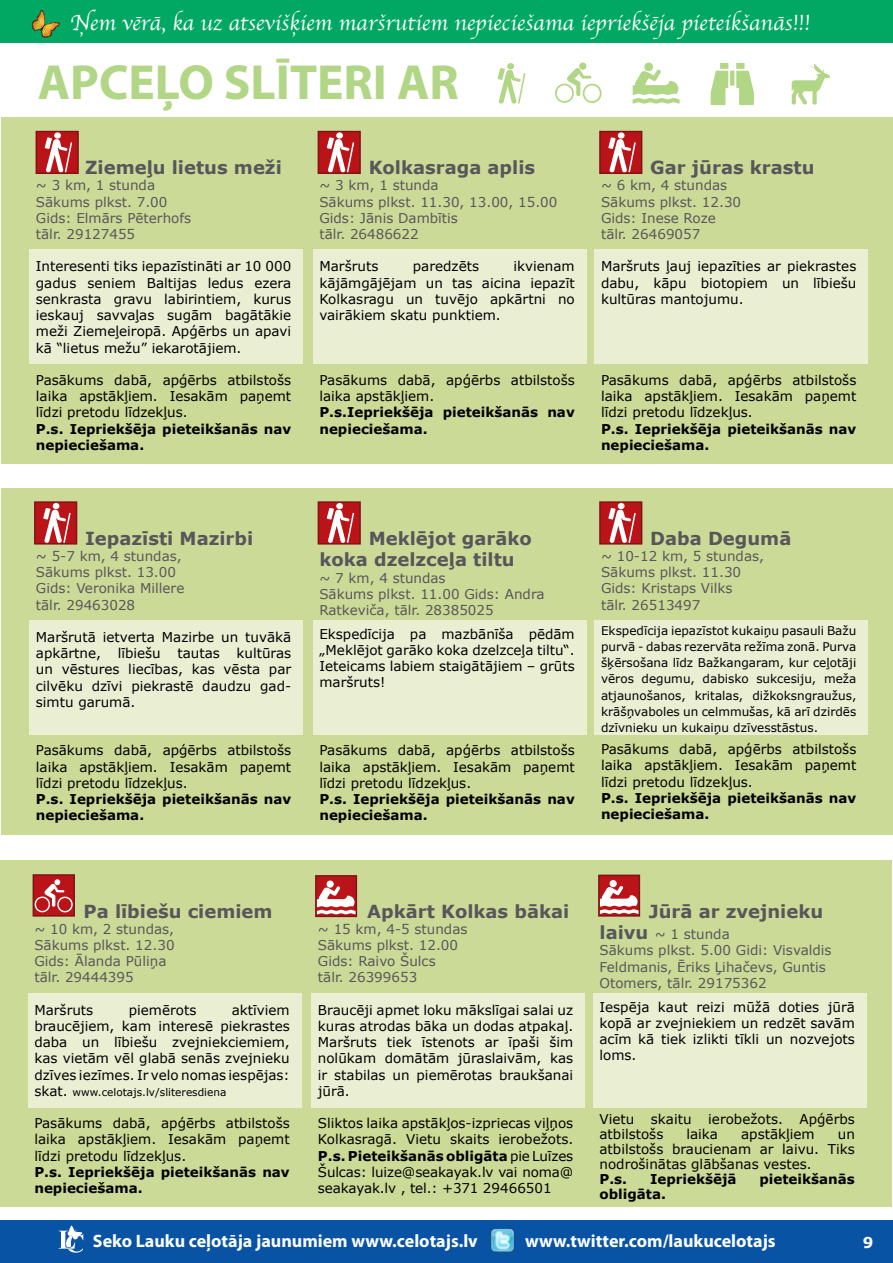
<style>
.page{position:relative;width:893px;height:1263px;background:#fff}
.page>*{position:absolute;margin:0;border:0;box-sizing:border-box;transform-origin:0 0}
.t1{font:700 49.5px "Myriad Pro";color:#b1d685}
.t2{font:22.5px "Apple Chancery";color:#fff}
.t3{font:700 18px/21.6px "Verdana";color:#57575b}
.t4{font:700 18px "Myriad Pro";color:#fff}
.t5{font:700 15px "Verdana";color:#fff}
.t6{font:13.5px/16.2px "Verdana";color:#000;text-align:justify}
.t7{font:13.5px/16.2px "Verdana";color:#57575b}
.t8{font:700 13.5px/16.2px "Verdana";color:#000}
.t9{font:12px/16.2px "Verdana";color:#000;text-align:justify}
.t10{font:10.5px "Verdana";color:#000}
.s1{font-size:13.5px}
.s2{font-weight:700}
.s3{font-weight:700;font-size:18px}
</style>
<div class="page">
<div style="left:0;top:1221px;width:893px;height:42px;background:#0853a3"></div>
<img style="left:491px;top:1228px;width:23px;height:24px">
<svg style="left:58px;top:1225px;width:25px;height:28px"></svg>
<div style="left:0;top:0;width:893px;height:42px;background:#00a864"></div>
<div style="left:2px;top:117px;width:891px;height:347px;background:#ccda97"></div>
<div style="left:30px;top:250px;width:273px;height:114px;background:#eaefd4"></div>
<div style="left:36px;top:131px;width:43px;height:43px;background:#ba1419;border:2px solid #7d1419"></div>
<svg style="left:45px;top:132px;width:27px;height:40px"></svg>
<div style="left:313px;top:250px;width:273px;height:114px;background:#eaefd4"></div>
<div style="left:318px;top:131px;width:43px;height:43px;background:#ba1419;border:2px solid #7d1419"></div>
<svg style="left:327px;top:132px;width:27px;height:40px"></svg>
<div style="left:595px;top:250px;width:273px;height:114px;background:#eaefd4"></div>
<div style="left:599px;top:131px;width:43px;height:43px;background:#ba1419;border:2px solid #7d1419"></div>
<svg style="left:608px;top:132px;width:28px;height:40px"></svg>
<div style="left:2px;top:488px;width:891px;height:346px;background:#ccda97"></div>
<div style="left:30px;top:620px;width:273px;height:114px;background:#eaefd4"></div>
<div style="left:34px;top:501px;width:43px;height:43px;background:#ba1419;border:2px solid #7d1419"></div>
<svg style="left:43px;top:503px;width:28px;height:40px"></svg>
<div style="left:313px;top:620px;width:273px;height:114px;background:#eaefd4"></div>
<div style="left:318px;top:501px;width:43px;height:43px;background:#ba1419;border:2px solid #7d1419"></div>
<svg style="left:327px;top:503px;width:27px;height:40px"></svg>
<div style="left:595px;top:620px;width:273px;height:114px;background:#eaefd4"></div>
<div style="left:599px;top:501px;width:43px;height:43px;background:#ba1419;border:2px solid #7d1419"></div>
<svg style="left:608px;top:503px;width:28px;height:40px"></svg>
<div style="left:0;top:860px;width:891px;height:347px;background:#ccda97"></div>
<div style="left:28px;top:993px;width:273px;height:114px;background:#eaefd4"></div>
<div style="left:312px;top:993px;width:273px;height:114px;background:#eaefd4"></div>
<div style="left:593px;top:993px;width:274px;height:114px;background:#eaefd4"></div>
<svg style="left:497px;top:63px;width:28px;height:41px"></svg>
<svg style="left:555px;top:62px;width:46px;height:41px"></svg>
<svg style="left:633px;top:63px;width:46px;height:41px"></svg>
<svg style="left:711px;top:63px;width:43px;height:42px"></svg>
<svg style="left:792px;top:63px;width:38px;height:42px"></svg>
<div style="left:33px;top:874px;width:42px;height:42px;background:#ba1419;border:2px solid #7d1419"></div>
<svg style="left:35px;top:879px;width:38px;height:33px"></svg>
<div style="left:315px;top:875px;width:42px;height:42px;background:#ba1419;border:2px solid #7d1419"></div>
<svg style="left:317px;top:880px;width:38px;height:34px"></svg>
<div style="left:598px;top:874px;width:42px;height:42px;background:#ba1419;border:2px solid #7d1419"></div>
<svg style="left:600px;top:880px;width:38px;height:34px"></svg>
<svg style="left:31px;top:10px;width:29px;height:28px"></svg>
<h2 class="t2" style="left:70px;top:5px;width:741px">Ņem vērā, ka uz atsevišķiem maršrutiem nepieciešama iepriekšēja pieteikšanās!!!</h2>
<h1 class="t1" style="left:38px;top:50px;width:422px">APCEĻO SLĪTERI AR</h1>
<h3 class="t3" style="left:85px;top:157px;width:198px">Ziemeļu lietus meži</h3>
<p class="t7" style="left:36px;top:178px;width:157px">~ 3 km, 1 stunda<br>Sākums plkst. 7.00<br>Gids: Elmārs Pēterhofs tālr. 29127455</p>
<p class="t6" style="left:36px;top:259px;width:257px">Interesenti tiks iepazīstināti ar 10 000 gadus seniem Baltijas ledus ezera senkrasta gravu labirintiem, kurus ieskauj savvaļas sugām bagātākie meži Ziemeļeiropā. Apģērbs un apavi kā “lietus mežu” iekarotājiem.</p>
<p class="t6" style="left:36px;top:372px;width:257px">Pasākums dabā, apģērbs atbilstošs laika apstākļiem. Iesakām paņemt līdzi pretodu līdzekļus.</p>
<p class="t8" style="left:36px;top:421px;width:257px">P.s. Iepriekšēja pieteikšanās nav nepieciešama.</p>
<h3 class="t3" style="left:369px;top:157px;width:168px">Kolkasraga aplis</h3>
<p class="t7" style="left:319px;top:178px;width:240px">~ 3 km, 1 stunda<br>Sākums plkst. 11.30, 13.00, 15.00<br>Gids: Jānis Dambītis<br>tālr. 26486622</p>
<p class="t6" style="left:319px;top:259px;width:60px">Maršruts</p>
<p class="t6" style="left:413px;top:259px;width:68px">paredzēts</p>
<p class="t6" style="left:319px;top:259px;width:257px;text-indent:194px">ikvienam kājāmgājējam un tas aicina iepazīt Kolkasragu un tuvējo apkārtni no vairākiem skatu punktiem.</p>
<p class="t6" style="left:319px;top:372px;width:257px">Pasākums dabā, apģērbs atbilstošs laika apstākļiem.</p>
<p class="t8" style="left:319px;top:404px;width:257px">P.s.Iepriekšēja pieteikšanās nav nepieciešama.</p>
<h3 class="t3" style="left:650px;top:157px;width:166px">Gar jūras krastu</h3>
<p class="t7" style="left:601px;top:178px;width:142px">~ 6 km, 4 stundas<br>Sākums plkst. 12.30<br>Gids: Inese Roze tālr. 26469057</p>
<p class="t6" style="left:601px;top:259px;width:257px">Maršruts ļauj iepazīties ar piekrastes dabu, kāpu biotopiem un lībiešu kultūras mantojumu.</p>
<p class="t6" style="left:601px;top:372px;width:257px">Pasākums dabā, apģērbs atbilstošs laika apstākļiem. Iesakām paņemt līdzi pretodu līdzekļus.</p>
<p class="t8" style="left:601px;top:421px;width:257px">P.s. Iepriekšēja pieteikšanās nav nepieciešama.</p>
<h3 class="t3" style="left:85px;top:528px;width:170px">Iepazīsti Mazirbi</h3>
<p class="t7" style="left:36px;top:548px;width:150px">~ 5-7 km, 4 stundas,<br>Sākums plkst. 13.00<br>Gids: Veronika Millere tālr. 29463028</p>
<p class="t6" style="left:36px;top:629px;width:257px">Maršrutā ietverta Mazirbe un tuvākā apkārtne, lībiešu tautas kultūras un vēstures liecības, kas vēsta par cilvēku dzīvi piekrastē daudzu gad&shy;simtu garumā.</p>
<p class="t6" style="left:36px;top:743px;width:257px">Pasākums dabā, apģērbs atbilstošs laika apstākļiem. Iesakām paņemt līdzi pretodu līdzekļus.</p>
<p class="t8" style="left:36px;top:791px;width:257px">P.s. Iepriekšēja pieteikšanās nav nepieciešama.</p>
<h3 class="t3" style="left:319px;top:528px;width:214px;text-indent:49px">Meklējot garāko koka dzelzceļa tiltu</h3>
<p class="t7" style="left:319px;top:570px;width:227px">~ 7 km, 4 stundas<br>Sākums plkst. 11.00 Gids: Andra<br>Ratkeviča, tālr. 28385025</p>
<p class="t6" style="left:319px;top:626px;width:257px">Ekspedīcija pa mazbānīša pēdām „Meklējot garāko koka dzelzceļa tiltu“.<br>Ieteicams labiem staigātājiem – grūts maršruts!</p>
<p class="t6" style="left:319px;top:743px;width:257px">Pasākums dabā, apģērbs atbilstošs laika apstākļiem. Iesakām paņemt līdzi pretodu līdzekļus.</p>
<p class="t8" style="left:319px;top:791px;width:257px">P.s. Iepriekšēja pieteikšanās nav nepieciešama.</p>
<h3 class="t3" style="left:650px;top:528px;width:143px">Daba Degumā</h3>
<p class="t7" style="left:601px;top:548px;width:165px">~ 10-12 km, 5 stundas,<br>Sākums plkst. 11.30<br>Gids: Kristaps Vilks<br>tālr. 26513497</p>
<p class="t9" style="left:601px;top:622px;width:257px">Ekspedīcija iepazīstot kukaiņu pasauli Bažu purvā - dabas rezervāta režīma zonā. Purva šķērsošana līdz Bažkangaram, kur ceļotāji vēros degumu, dabisko sukcesiju, meža atjaunošanos, kritalas, dižkoksngraužus, krāšņvaboles un celmmušas, kā arī dzirdēs dzīvnieku un kukaiņu dzīvesstāstus.</p>
<p class="t6" style="left:601px;top:741px;width:257px">Pasākums dabā, apģērbs atbilstošs laika apstākļiem. Iesakām paņemt līdzi pretodu līdzekļus.</p>
<p class="t8" style="left:601px;top:790px;width:257px">P.s. Iepriekšēja pieteikšanās nav nepieciešama.</p>
<h3 class="t3" style="left:84px;top:900px;width:190px">Pa lībiešu ciemiem</h3>
<p class="t7" style="left:34px;top:921px;width:142px">~ 10 km, 2 stundas,<br>Sākums plkst. 12.30<br>Gids: Ālanda Pūliņa tālr. 29444395</p>
<p class="t6" style="left:34px;top:1002px;width:60px">Maršruts</p>
<p class="t6" style="left:129px;top:1002px;width:69px">piemērots</p>
<p class="t6" style="left:34px;top:1002px;width:257px;text-indent:197px">aktīviem braucējiem, kam interesē piekrastes daba un lībiešu zvejniekciemiem, kas vietām vēl glabā senās zvejnieku dzīves iezīmes. Ir velo nomas iespējas:</p>
<p class="t10" style="left:34px;top:1085px;width:194px"><span class="s1">skat.</span> www.celotajs.lv/sliteresdiena</p>
<p class="t6" style="left:34px;top:1115px;width:257px">Pasākums dabā, apģērbs atbilstošs laika apstākļiem. Iesakām paņemt līdzi pretodu līdzekļus.</p>
<p class="t8" style="left:34px;top:1164px;width:257px">P.s. Iepriekšēja pieteikšanās nav nepieciešama.</p>
<h3 class="t3" style="left:367px;top:900px;width:204px">Apkārt Kolkas bākai</h3>
<p class="t7" style="left:318px;top:921px;width:151px">~ 15 km, 4-5 stundas<br>Sākums plkst. 12.00<br>Gids: Raivo Šulcs<br>tālr. 26399653</p>
<p class="t6" style="left:318px;top:1002px;width:257px">Braucēji apmet loku mākslīgai salai uz kuras atrodas bāka un dodas atpakaļ.<br>Maršruts tiek īstenots ar īpaši šim nolūkam domātām jūraslaivām, kas ir stabilas un piemērotas braukšanai jūrā.</p>
<p class="t6" style="left:318px;top:1115px;width:257px">Sliktos laika apstākļos-izpriecas viļņos Kolkasragā. Vietu skaits ierobežots.<br><span class="s2">P.s. Pieteikšanās obligāta</span> pie Luīzes Šulcas: luize@seakayak.lv vai noma@ seakayak.lv , tel.: +371 29466501</p>
<h3 class="t3" style="left:649px;top:900px;width:176px">Jūrā ar zvejnieku</h3>
<p class="t7" style="left:599px;top:926px;width:234px"><span class="s3">laivu</span> ~ 1 stunda<br>Sākums plkst. 5.00 Gidi: Visvaldis<br>Feldmanis, Ēriks Ļihačevs, Guntis<br>Otomers, tālr. 29175362</p>
<p class="t6" style="left:599px;top:999px;width:257px">Iespēja kaut reizi mūžā doties jūrā kopā ar zvejniekiem un redzēt savām acīm kā tiek izlikti tīkli un nozvejots loms.</p>
<p class="t6" style="left:599px;top:1112px;width:257px;line-height:15px">Vietu skaitu ierobežots. Apģērbs atbilstošs</p>
<p class="t6" style="left:686px;top:1126px;width:33px">laika</p>
<p class="t6" style="left:741px;top:1126px;width:75px">apstākļiem</p>
<p class="t6" style="left:599px;top:1127px;width:257px;line-height:15px;text-indent:238px">un atbilstošs braucienam ar laivu. Tiks nodrošinātas glābšanas vestes.</p>
<p class="t8" style="left:599px;top:1171px;width:29px">P.s.</p>
<p class="t8" style="left:650px;top:1171px;width:88px">Iepriekšējā</p>
<p class="t8" style="left:759px;top:1171px;width:97px">pieteikšanās</p>
<p class="t8" style="left:599px;top:1186px;width:68px">obligāta.</p>
<h3 class="t4" style="left:93px;top:1229px;width:386px">Seko Lauku ceļotāja jaunumiem www.celotajs.lv</h3>
<h3 class="t4" style="left:525px;top:1229px;width:252px">www.twitter.com/laukucelotajs</h3>
<p class="t5" style="left:863px;top:1233px;width:12px">9</p>
</div>
